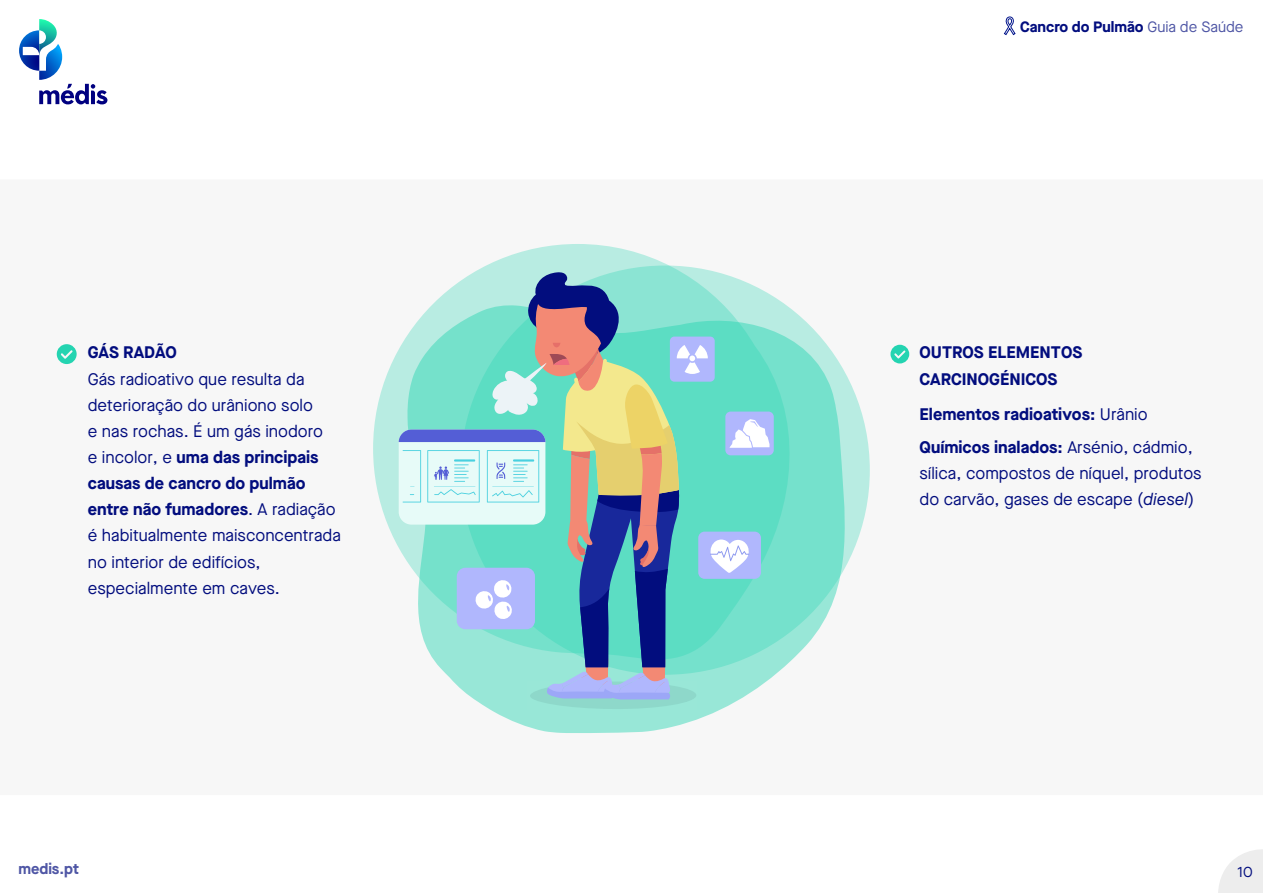
<style>
.page{position:relative;width:1263px;height:893px;background:#fff}
.page>*{position:absolute;margin:0;border:0;box-sizing:border-box;transform-origin:0 0}
.t1{font:16.8px/26.1px "Maison Neue";color:#020d7e}
.t2{font:700 16.8px/33px "Maison Neue";color:#020d7e}
.t3{font:700 15px "Maison Neue";color:#020d7e}
.t4{font:700 15px "Maison Neue";color:rgb(2 13 126/.7)}
.t5{font:15px "Maison Neue";color:#020d7e}
.s1{font-weight:700}
.s2{font-weight:400;color:rgb(2 13 126/.7)}
.s3{font-weight:400}
.s4{font-style:italic}
</style>
<div class="page">
<svg style="left:1218px;top:849px;width:45px;height:44px"></svg>
<svg style="left:57px;top:344px;width:20px;height:20px"></svg>
<svg style="left:890px;top:345px;width:19px;height:18px"></svg>
<svg style="left:489px;top:307px;width:356px;height:426px"></svg>
<svg style="left:373px;top:244px;width:416px;height:415px"></svg>
<div style="left:725px;top:412px;width:49px;height:43px;background:#b0b7fd;border-radius:5px"></div>
<svg style="left:399px;top:272px;width:370px;height:437px;background:#91cbc7"></svg>
<svg style="left:19px;top:19px;width:88px;height:85px"></svg>
<svg style="left:1004px;top:17px;width:11px;height:18px"></svg>
<p class="t2" style="left:88px;top:335px;width:90px">GÁS RADÃO</p>
<p class="t1" style="left:88px;top:365px;width:255px">Gás radioativo que resulta da deterioração do urâniono solo<br>e nas rochas. É um gás inodoro<br>e incolor, e <span class="s1">uma das principais causas de cancro do pulmão entre não fumadores</span>. A radiação é habitualmente maisconcentrada no interior de edifícios, especialmente em caves.</p>
<p class="t3" style="left:1020px;top:16px;width:225px">Cancro do Pulmão <span class="s2">Guia de Saúde</span></p>
<p class="t2" style="left:919px;top:339px;width:164px;line-height:26.1px">OUTROS ELEMENTOS<br>CARCINOGÉNICOS</p>
<p class="t2" style="left:919px;top:397px;width:275px">Elementos radioativos: <span class="s3">Urânio<br></span>Químicos inalados: <span class="s3">Arsénio, cádmio,</span></p>
<p class="t1" style="left:919px;top:460px;width:284px">sílica, compostos de níquel, produtos do carvão, gases de escape (<span class="s4">diesel</span>)</p>
<p class="t4" style="left:18px;top:858px;width:62px">medis.pt</p>
<p class="t5" style="left:1237px;top:862px;width:17px">10</p>
</div>
